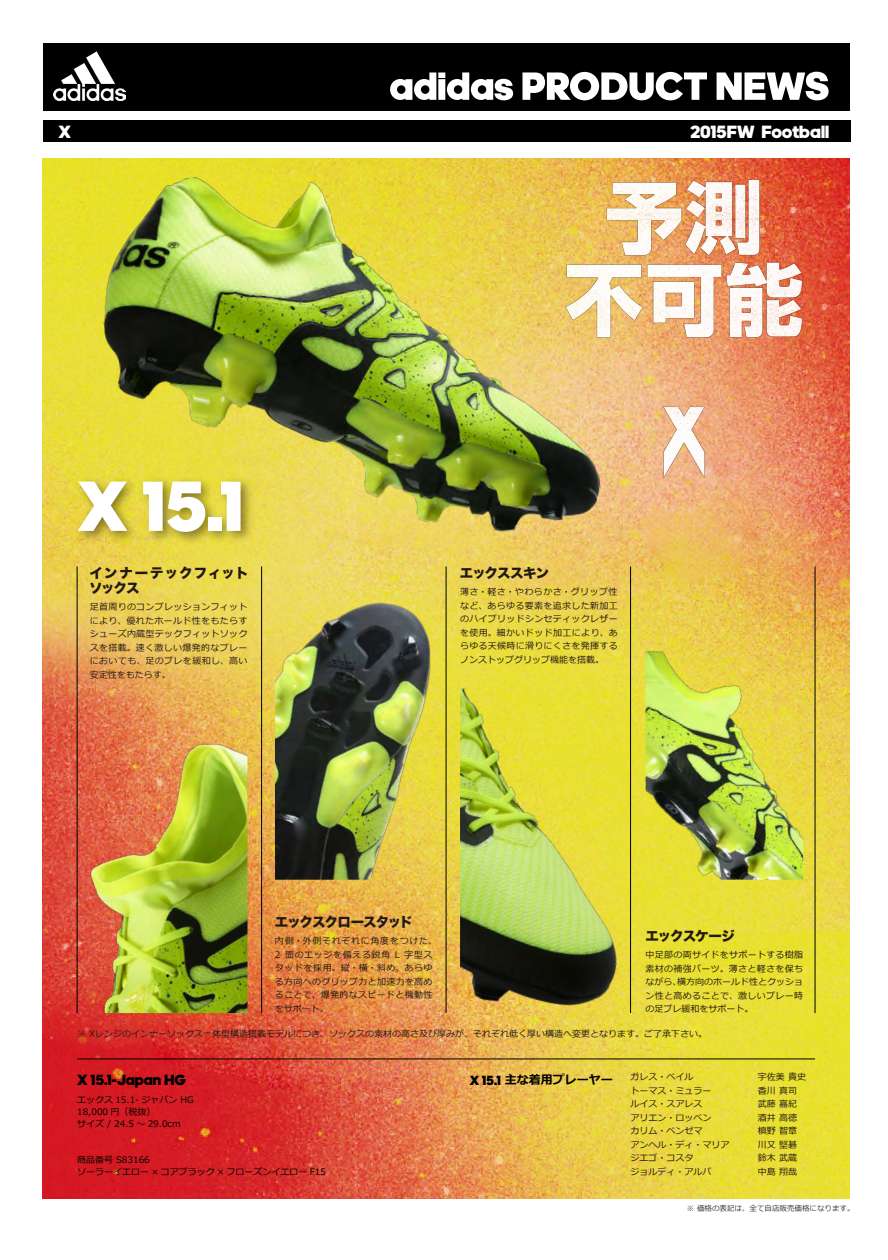
<style>
.page{position:relative;width:888px;height:1260px;background:#fff}
.page>*{position:absolute;margin:0;border:0;box-sizing:border-box;transform-origin:0 0}
.t1{font:900 72px "adineue PRO";color:#fff}
.t2{font:900 18px "adineue PRO";color:#fff}
.t3{font:900 15px "adineue PRO";color:#000}
.t4{font:13.5px "Hira Kaku Std N W8";letter-spacing:-.065em;color:#231815}
.t5{font:13.5px/15px "Hira Kaku Std N W8";letter-spacing:.065em;color:#231815}
.t6{font:700 12px "Meiryo";color:#000}
.t7{font:9px/13.5px "Meiryo";color:#231815;text-align:justify}
.t8{font:9px/13.5px "Meiryo";letter-spacing:.035em;color:#231815}
.t9{font:9px/12px "Meiryo";color:#000}
.t10{font:7.5px "Meiryo";color:rgb(0 0 0/.8)}
.s1{font-family:"adineue PRO";font-weight:900;font-size:13.5px}
</style>
<div class="page">
<div style="left:43px;top:43px;width:807px;height:68px;background:#000"></div>
<svg style="left:390px;top:72px;width:123px;height:28px"></svg>
<svg style="left:523px;top:72px;width:184px;height:28px"></svg>
<svg style="left:717px;top:72px;width:112px;height:28px"></svg>
<img style="left:54px;top:52px;width:72px;height:48px">
<div style="left:43px;top:120px;width:807px;height:21px;background:#000"></div>
<img style="left:43px;top:159px;width:807px;height:1039px">
<hr style="left:77px;top:1059px;width:738px;height:1px;background:#000">
<hr style="left:77px;top:566px;width:1px;height:447px;background:#000">
<hr style="left:261px;top:566px;width:1px;height:447px;background:#000">
<hr style="left:630px;top:566px;width:1px;height:447px;background:#000">
<hr style="left:815px;top:566px;width:1px;height:447px;background:#000">
<hr style="left:446px;top:566px;width:1px;height:447px;background:#000">
<img style="left:90px;top:141px;width:514px;height:429px">
<img style="left:90px;top:711px;width:157px;height:302px">
<img style="left:275px;top:577px;width:158px;height:303px">
<img style="left:460px;top:688px;width:158px;height:325px">
<img style="left:646px;top:646px;width:157px;height:234px">
<img style="left:68px;top:461px;width:194px;height:105px">
<img style="left:543px;top:181px;width:282px;height:297px">
<p class="t2" style="left:59px;top:121px;width:14px">X</p>
<p class="t2" style="left:690px;top:121px;width:141px">2015FW Football</p>
<p class="t1" style="left:77px;top:463px;width:167px">X 15.1</p>
<p class="t5" style="left:89px;top:566px;width:161px">インナーテックフィットソックス</p>
<p class="t7" style="left:90px;top:601px;width:159px">足首周りのコンプレッションフィットにより、優れたホールド性をもたらすシューズ内蔵型テックフィットソックスを搭載。速く激しい爆発的なプレーにおいても、足のブレを緩和し、高い安定性をもたらす。</p>
<p class="t4" style="left:460px;top:566px;width:91px">エックススキン</p>
<p class="t7" style="left:460px;top:586px;width:159px">薄さ・軽さ・やわらかさ・グリップ性など、あらゆる要素を追求した新加工のハイブリッドシンセティックレザーを使用。細かいドッド加工により、あらゆる天候時に滑りにくさを発揮するノンストップグリップ機能を搭載。</p>
<p class="t4" style="left:275px;top:915px;width:140px">エックスクロースタッド</p>
<p class="t8" style="left:275px;top:934px;width:164px">内側・外側それぞれに角度をつけた、<br>2 面のエッジを備える鋭角 L 字型スタッドを採用。縦・横・斜め、あらゆる方向へのグリップ力と加速力を高めることで、爆発的なスピードと機動性をサポート。</p>
<p class="t4" style="left:645px;top:929px;width:91px">エックスケージ</p>
<p class="t7" style="left:646px;top:948px;width:159px">中足部の両サイドをサポートする樹脂素材の補強パーツ。薄さと軽さを保ちながら、横方向のホールド性とクッション性と高めることで、激しいプレー時の足ブレ緩和をサポート。</p>
<p class="t7" style="left:77px;top:1028px;width:632px">※ Xレンジのインナーソックス一体型構造搭載モデルにつき、ソックスの素材の高さ及び厚みが、それぞれ低く厚い構造へ変更となります。ご了承下さい。</p>
<p class="t3" style="left:77px;top:1071px;width:110px">X 15.1-Japan HG</p>
<p class="t9" style="left:77px;top:1094px;width:118px">エックス 15.1- ジャパン HG<br>18,000 円（税抜）<br>サイズ / 24.5 ～ 29.0cm</p>
<p class="t9" style="left:77px;top:1154px;width:251px">商品番号 S83166<br>ソーラーイエロー × コアブラック × フローズンイエロー F15</p>
<p class="t7" style="left:631px;top:1071px;width:100px;text-align:left">ガレス・ベイル<br>トーマス・ミュラー<br>ルイス・スアレス<br>アリエン・ロッベン<br>カリム・ベンゼマ<br>アンヘル・ディ・マリアジエゴ・コスタ<br>ジョルディ・アルバ</p>
<p class="t6" style="left:470px;top:1073px;width:145px"><span class="s1">X 15.1</span> 主な着用プレーヤー</p>
<p class="t7" style="left:758px;top:1071px;width:50px;text-align:left">宇佐美 貴史香川 真司武藤 嘉紀酒井 高徳槙野 智章川又 堅碁鈴木 武蔵中島 翔哉</p>
<p class="t10" style="left:687px;top:1204px;width:169px">※ 価格の表記は、全て自店販売価格になります。</p>
</div>
